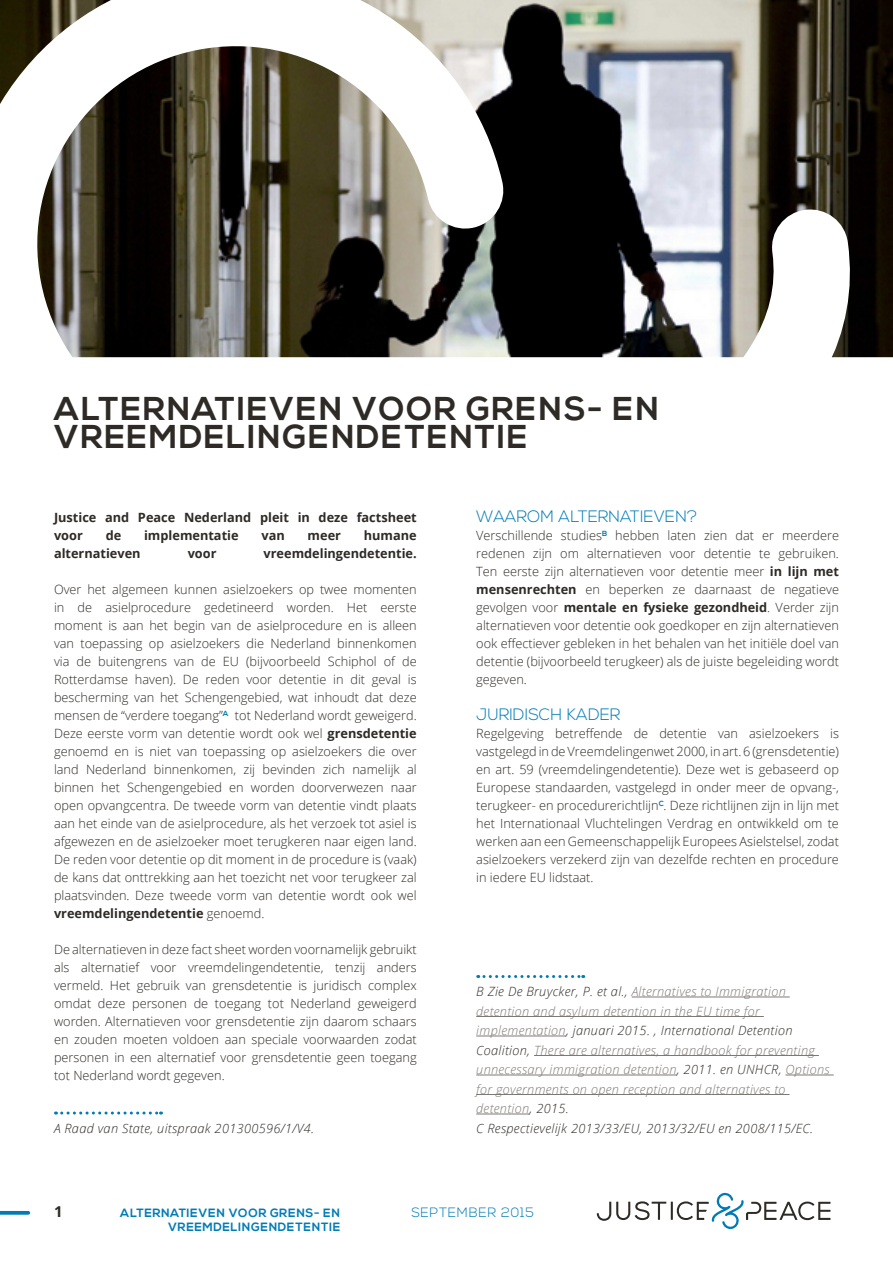
<style>
.page{position:relative;width:893px;height:1263px;background:#fff}
.page>*{position:absolute;margin:0;border:0;box-sizing:border-box;transform-origin:0 0}
.t1{font:700 33px/28.5px "Nexa";letter-spacing:.05em;color:#2e2a26}
.t2{font:300 16.5px "Nexa";color:#007bb6}
.t3{font:700 15px "Open Sans";color:#2e2a26}
.t4{font:300 13.5px "Nexa";letter-spacing:.05em;color:#007bb6}
.t5{font:300 12.75px/18px "Open Sans";color:#2e2a26;text-align:justify}
.t6{font:italic 300 12.75px/19.5px "Open Sans";letter-spacing:.025em;color:#7e7875}
.t7{font:700 12.75px/18px "Open Sans";color:#2e2a26}
.t8{font:italic 300 12.75px "Open Sans";letter-spacing:.025em;color:#2e2a26}
.t9{font:700 12px/13.5px "Nexa";letter-spacing:.05em;color:#007bb6;text-align:right}
.s1{font-weight:700}
.s2{color:#2e2a26}
</style>
<div class="page">
<svg style="left:0;top:1211px;width:28px;height:4px"></svg>
<svg style="left:597px;top:1192px;width:233px;height:37px"></svg>
<svg style="left:56px;top:1111px;width:106px;height:3px"></svg>
<svg style="left:478px;top:975px;width:106px;height:3px"></svg>
<hr style="left:632px;top:997px;width:158px;height:1px;background:#7e7875">
<hr style="left:476px;top:1016px;width:288px;height:1px;background:#7e7875">
<hr style="left:476px;top:1036px;width:90px;height:1px;background:#7e7875">
<hr style="left:534px;top:1055px;width:285px;height:1px;background:#7e7875">
<hr style="left:476px;top:1075px;width:201px;height:1px;background:#7e7875">
<hr style="left:785px;top:1075px;width:49px;height:1px;background:#7e7875">
<hr style="left:476px;top:1094px;width:313px;height:1px;background:#7e7875">
<hr style="left:476px;top:1114px;width:54px;height:1px;background:#7e7875">
<img style="left:507px;top:0;width:386px;height:357px">
<svg style="left:0;top:0;width:507px;height:358px"></svg>
<svg style="left:140px;top:207px;width:733px;height:151px"></svg>
<h1 class="t1" style="left:54px;top:395px;width:606px">ALTERNATIEVEN VOOR GRENS- EN<br>VREEMDELINGENDETENTIE</h1>
<p class="t7" style="left:54px;top:508px;width:364px">Justice and Peace Nederland pleit in deze factsheet voor</p>
<p class="t7" style="left:106px;top:526px;width:17px">de</p>
<p class="t7" style="left:144px;top:526px;width:96px">implementatie</p>
<p class="t7" style="left:261px;top:526px;width:25px">van</p>
<p class="t7" style="left:308px;top:526px;width:35px">meer</p>
<p class="t7" style="left:364px;top:526px;width:54px">humane</p>
<p class="t7" style="left:54px;top:544px;width:88px">alternatieven</p>
<p class="t7" style="left:188px;top:544px;width:30px">voor</p>
<p class="t7" style="left:264px;top:544px;width:155px">vreemdelingendetentie.</p>
<p class="t5" style="left:54px;top:580px;width:364px">Over het algemeen kunnen asielzoekers op twee momenten in de asielprocedure gedetineerd worden. Het eerste moment is aan het begin van de asielprocedure en is alleen van toepassing op asielzoekers die Nederland binnenkomen via de buitengrens van de EU (bijvoorbeeld Schiphol of de Rotterdamse haven). De reden voor detentie in dit geval is bescherming van het Schengengebied, wat inhoudt dat deze mensen de “verdere toegang”<sup>A</sup> tot Nederland wordt geweigerd.<br>Deze eerste vorm van detentie wordt ook wel <span class="s1">grensdetentie </span>genoemd en is niet van toepassing op asielzoekers die over land Nederland binnenkomen, zij bevinden zich namelijk al binnen het Schengengebied en worden doorverwezen naar open opvangcentra. De tweede vorm van detentie vindt plaats aan het einde van de asielprocedure, als het verzoek tot asiel is afgewezen en de asielzoeker moet terugkeren naar eigen land.<br>De reden voor detentie op dit moment in de procedure is (vaak) de kans dat onttrekking aan het toezicht net voor terugkeer zal plaatsvinden. Deze tweede vorm van detentie wordt ook wel <span class="s1">vreemdelingendetentie</span> genoemd.</p>
<p class="t5" style="left:54px;top:940px;width:364px">De alternatieven in deze fact sheet worden voornamelijk gebruikt als alternatief voor vreemdelingendetentie, tenzij anders vermeld. Het gebruik van grensdetentie is juridisch complex omdat deze personen de toegang tot Nederland geweigerd worden. Alternatieven voor grensdetentie zijn daarom schaars en zouden moeten voldoen aan speciale voorwaarden zodat personen in een alternatief voor grensdetentie geen toegang tot Nederland wordt gegeven.</p>
<p class="t8" style="left:54px;top:1119px;width:262px">A Raad van State, uitspraak 201300596/1/V4.</p>
<p class="t2" style="left:476px;top:507px;width:223px">WAAROM ALTERNATIEVEN?</p>
<p class="t5" style="left:476px;top:526px;width:364px">Verschillende studies<sup>B</sup> hebben laten zien dat er meerdere redenen zijn om alternatieven voor detentie te gebruiken.<br>Ten eerste zijn alternatieven voor detentie meer <span class="s1">in lijn met mensenrechten</span> en beperken ze daarnaast de negatieve gevolgen voor <span class="s1">mentale en fysieke gezondheid</span>. Verder zijn alternatieven voor detentie ook goedkoper en zijn alternatieven ook effectiever gebleken in het behalen van het initiële doel van detentie (bijvoorbeeld terugkeer) als de juiste begeleiding wordt gegeven.</p>
<p class="t2" style="left:476px;top:705px;width:146px">JURIDISCH KADER</p>
<p class="t5" style="left:476px;top:724px;width:364px">Regelgeving betreffende de detentie van asielzoekers is vastgelegd in de Vreemdelingenwet 2000, in art. 6 (grensdetentie) en art. 59 (vreemdelingendetentie). Deze wet is gebaseerd op Europese standaarden, vastgelegd in onder meer de opvang-, terugkeer- en procedurerichtlijn<sup>C</sup>. Deze richtlijnen zijn in lijn met het Internationaal Vluchtelingen Verdrag en ontwikkeld om te werken aan een Gemeenschappelijk Europees Asielstelsel, zodat asielzoekers verzekerd zijn van dezelfde rechten en procedure in iedere EU lidstaat.</p>
<p class="t6" style="left:476px;top:981px;width:355px"><span class="s2">B Zie De Bruycker, P. et al.,</span> Alternatives to Immigration detention and asylum detention in the EU time for implementation<span class="s2">, januari 2015. , International Detention Coalition,</span> There are alternatives, a handbook for preventing unnecessary immigration detention<span class="s2">, 2011. en UNHCR,</span> Options for governments on open reception and alternatives to detention<span class="s2">, 2015.<br>C Respectievelijk 2013/33/EU, 2013/32/EU en 2008/115/EC.</span></p>
<p class="t3" style="left:54px;top:1201px;width:10px">1</p>
<p class="t9" style="left:120px;top:1207px;width:221px">ALTERNATIEVEN VOOR GRENS- EN<br>VREEMDELINGENDETENTIE</p>
<p class="t4" style="left:411px;top:1205px;width:124px">SEPTEMBER 2015</p>
</div>
